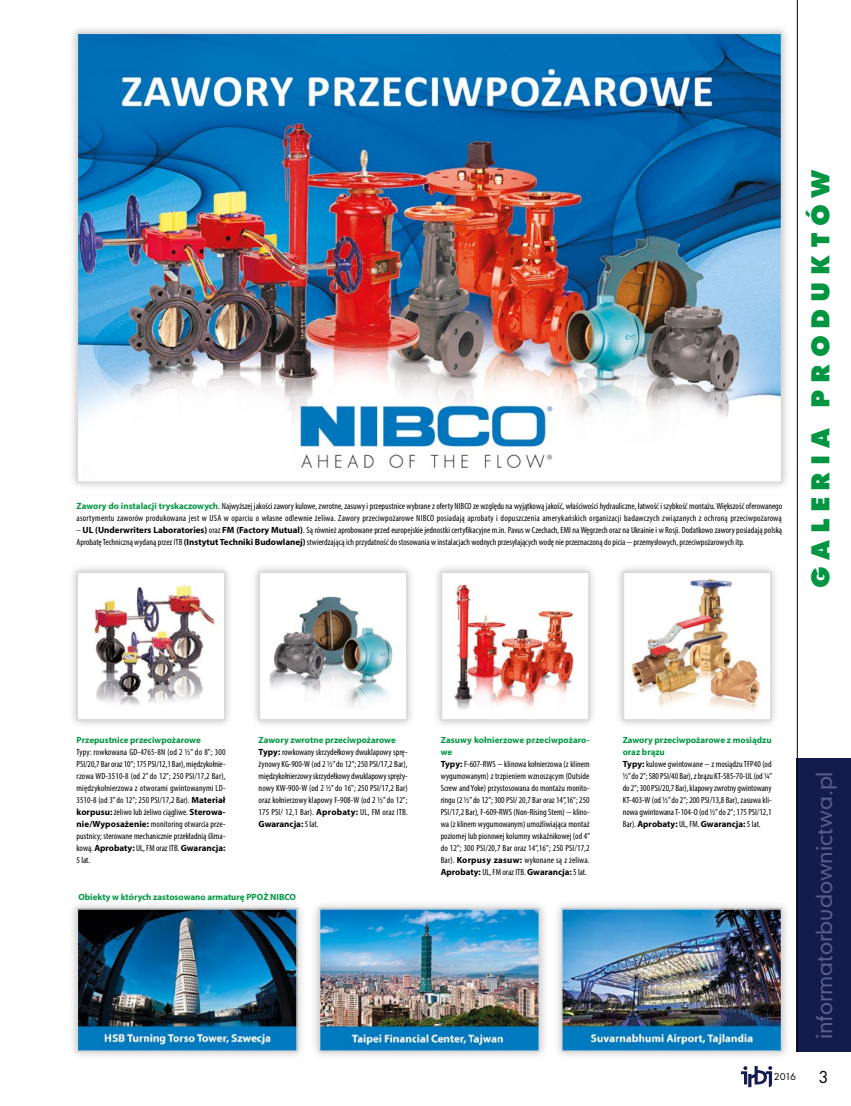
<style>
.page{position:relative;width:851px;height:1106px;background:#fff}
.page>*{position:absolute;margin:0;border:0;box-sizing:border-box;transform-origin:0 0}
.t1{font:700 27px "Futura TEE Extr";letter-spacing:.25em;color:#009641}
.t2{font:21px "Geometric 706 Md EU";color:#5a5d8a}
.t3{font:10.5px "Futura TEE";color:#000}
.galeria{font:condensed 9px/12px "Myriad Pro";color:#000;text-align:justify}
.galeria-2{font:700 9px/12px "Myriad Pro";color:#009641}
.s1{font-weight:700;font-stretch:normal;color:#009641}
.s2{font-weight:700;font-stretch:normal}
.s3{font-size:18px}
</style>
<div class="page">
<div style="left:796px;top:758px;width:54px;height:294px;background:#141b4d"></div>
<hr style="left:796px;top:0;width:1px;height:1052px;background:#000">
<svg style="left:741px;top:1066px;width:31px;height:21px"></svg>
<div style="left:68px;top:24px;width:722px;height:467px;background:#000;opacity:.25"></div>
<img style="left:80px;top:36px;width:699px;height:444px">
<div style="left:77px;top:33px;width:705px;height:450px;border:2px solid #dadada"></div>
<div style="left:68px;top:563px;width:166px;height:165px;background:#000;opacity:.25"></div>
<img style="left:80px;top:574px;width:142px;height:143px">
<div style="left:77px;top:571px;width:148px;height:149px;border:2px solid #dadada"></div>
<div style="left:432px;top:563px;width:165px;height:165px;background:#000;opacity:.25"></div>
<img style="left:443px;top:574px;width:143px;height:143px">
<div style="left:440px;top:571px;width:149px;height:149px;border:2px solid #dadada"></div>
<div style="left:250px;top:563px;width:166px;height:165px;background:#000;opacity:.25"></div>
<img style="left:261px;top:574px;width:143px;height:143px">
<div style="left:258px;top:571px;width:149px;height:149px;border:2px solid #dadada"></div>
<div style="left:614px;top:563px;width:165px;height:165px;background:#000;opacity:.25"></div>
<img style="left:625px;top:574px;width:143px;height:143px">
<div style="left:622px;top:571px;width:149px;height:149px;border:2px solid #dadada"></div>
<div style="left:68px;top:899px;width:238px;height:161px;background:#000;opacity:.25"></div>
<img style="left:80px;top:911px;width:215px;height:138px">
<div style="left:77px;top:908px;width:221px;height:144px;border:2px solid #dadada"></div>
<div style="left:310px;top:899px;width:238px;height:161px;background:#000;opacity:.25"></div>
<img style="left:322px;top:911px;width:215px;height:138px">
<div style="left:319px;top:908px;width:221px;height:144px;border:2px solid #dadada"></div>
<div style="left:552px;top:899px;width:238px;height:161px;background:#000;opacity:.25"></div>
<img style="left:564px;top:911px;width:215px;height:138px">
<div style="left:561px;top:908px;width:221px;height:144px;border:2px solid #dadada"></div>
<p class="galeria" style="left:77px;top:499px;width:707px"><span class="s1">Zawory do instalacji tryskaczowych</span>. Najwyższej jakości zawory kulowe, zwrotne, zasuwy i przepustnice wybrane z oferty NIBCO ze względu na wyjątkową jakość, właściwości hydrauliczne, łatwość i szybkość montażu. Większość oferowanego asortymentu zaworów produkowana jest w USA w oparciu o własne odlewnie żeliwa. Zawory przeciwpożarowe NIBCO posiadają aprobaty i dopuszczenia amerykańskich organizacji badawczych związanych z ochroną przeciwpożarową</p>
<p class="galeria" style="left:77px;top:523px;width:707px">– <span class="s2">UL (Underwriters Laboratories)</span> oraz <span class="s2">FM (Factory Mutual)</span>. Są również aprobowane przed europejskie jednostki certyfikacyjne m.in. Pavus w Czechach, EMI na Węgrzech oraz na Ukrainie i w Rosji. Dodatkowo zawory posiadają polską<br>Aprobatę Techniczną wydaną przez ITB <span class="s2">(Instytut Techniki Budowlanej)</span> stwierdzającą ich przydatność do stosowania w instalacjach wodnych przesyłających wodę nie przeznaczoną do picia − przemysłowych, przeciwpożarowych itp.</p>
<h1 class="t1" style="left:804px;top:588px;width:419px;rotate:-90deg">GALERIA PRODUKTÓW</h1>
<p class="galeria-2" style="left:77px;top:733px;width:126px">Przepustnice przeciwpożarowe</p>
<p class="galeria" style="left:77px;top:745px;width:150px">Typy: rowkowana GD-4765-8N (od 2 ½” do 8”; 300<br>PSI/20,7 Bar oraz 10”; 175 PSI/12,1 Bar), międzykołnie&shy;rzowa WD-3510-8 (od 2” do 12”; 250 PSI/17,2 Bar), międzykołnierzowa z otworami gwintowanymi LD-3510-8 (od 3” do 12”; 250 PSI/17,2 Bar). <span class="s2">Materiał korpusu:</span> żeliwo lub żeliwo ciągliwe. <span class="s2">Sterowa&shy;nie/Wyposażenie:</span> monitoring otwarcia prze&shy;pustnicy; sterowane mechanicznie przekładnią ślima&shy;kową. <span class="s2">Aprobaty:</span> UL, FM oraz ITB. <span class="s2">Gwarancja:<br></span>5 lat.</p>
<p class="galeria-2" style="left:258px;top:733px;width:139px">Zawory zwrotne przeciwpożarowe</p>
<p class="galeria" style="left:258px;top:745px;width:150px"><span class="s2">Typy:</span> rowkowany skrzydełkowy dwuklapowy sprę&shy;żynowy KG-900-W (od 2 ½” do 12”; 250 PSI/17,2 Bar), międzykołnierzowy skrzydełkowy dwuklapowy spręży&shy;nowy KW-900-W (od 2 ½” do 16”; 250 PSI/17,2 Bar) oraz kołnierzowy klapowy F-908-W (od 2 ½” do 12”; 175 PSI/ 12,1 Bar). <span class="s2">Aprobaty:</span> UL, FM oraz ITB.<br><span class="s2">Gwarancja:</span> 5 lat.</p>
<p class="galeria-2" style="left:78px;top:890px;width:219px">Obiekty w których zastosowano armaturę PPOŻ NIBCO</p>
<p class="galeria-2" style="left:440px;top:733px;width:150px">Zasuwy kołnierzowe przeciwpożaro&shy;we</p>
<p class="galeria" style="left:440px;top:757px;width:151px"><span class="s2">Typy:</span> F-607-RWS − klinowa kołnierzowa (z klinem wygumowanym) z trzpieniem wznoszącym (Outside Screw and Yoke) przystosowana do montażu monito&shy;ringu (2 ½” do 12”; 300 PSI/ 20,7 Bar oraz 14”,16”; 250<br>PSI/17,2 Bar), F-609-RWS (Non-Rising Stem) − klino&shy;wa (z klinem wygumowanym) umożliwiająca montaż poziomej lub pionowej kolumny wskaźnikowej (od 4” do 12”; 300 PSI/20,7 Bar oraz 14”,16”; 250 PSI/17,2<br>Bar). <span class="s2">Korpusy zasuw:</span> wykonane są z żeliwa.<br><span class="s2">Aprobaty:</span> UL, FM oraz ITB. <span class="s2">Gwarancja:</span> 5 lat.</p>
<p class="galeria-2" style="left:622px;top:733px;width:150px">Zawory przeciwpożarowe z mosiądzu oraz brązu</p>
<p class="galeria" style="left:622px;top:757px;width:151px"><span class="s2">Typy:</span> kulowe gwintowane − z mosiądzu TFP40 (od ½” do 2”; 580 PSI/40 Bar), z brązu KT-585-70-UL (od ¼” do 2”; 300 PSI/20,7 Bar), klapowy zwrotny gwintowany KT-403-W (od ½” do 2”; 200 PSI/13,8 Bar), zasuwa kli&shy;nowa gwintowana T-104-O (od ½” do 2”; 175 PSI/12,1<br>Bar). <span class="s2">Aprobaty:</span> UL, FM. <span class="s2">Gwarancja:</span> 5 lat.</p>
<p class="t2" style="left:810px;top:1039px;width:269px;rotate:-90deg">informatorbudownictwa.pl</p>
<p class="t3" style="left:773px;top:1070px;width:56px">2016 <span class="s3">3</span></p>
</div>
